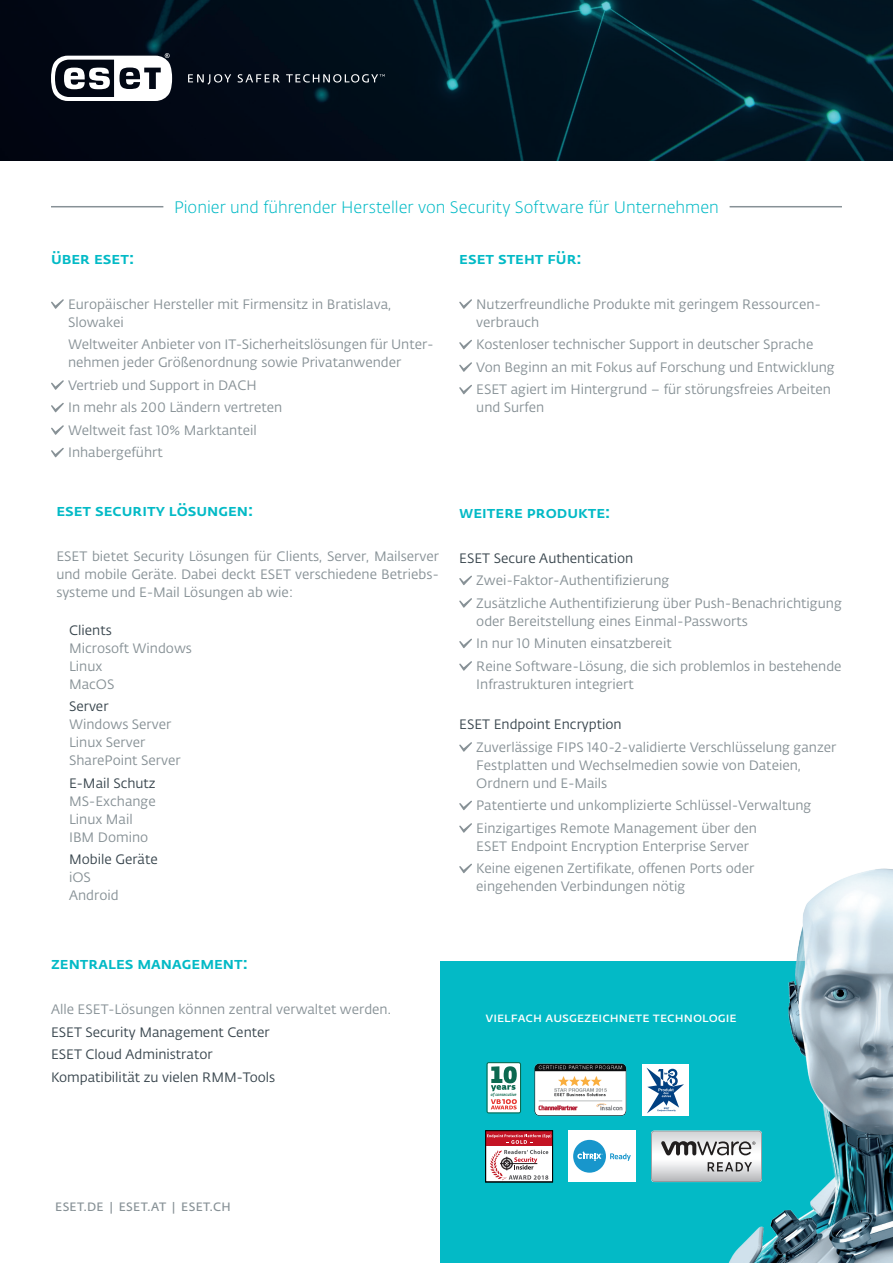
<style>
.page{position:relative;width:893px;height:1263px;background:#fff}
.page>*{position:absolute;margin:0;border:0;box-sizing:border-box;transform-origin:0 0}
.t1{font:16.5px "Fedra Sans Alt Pro Med LF";color:#03bac6}
.t2{font:16.5px "Fedra Sans Alt Pro Light LF";color:#03bac6}
.t3{font:13.5px/18px "Fedra Sans Alt Pro Book LF";color:#879196}
.t4{font:13.5px/22.5px "Fedra Sans Alt Pro Book LF";color:#38454d}
.t5{font:13.5px "Fedra Sans Alt Pro Demi LF";color:#fff}
.t6{font:12px "Fedra Sans Alt Pro Demi LF";letter-spacing:.03em;color:#879196}
.t7{font:italic 500 4.2px "Fedra Sans Alt Pro";color:#0c6950}
</style>
<div class="page">
<img style="left:0;top:0;width:893px;height:161px">
<svg style="left:188px;top:74px;width:197px;height:11px;background:#323b45"></svg>
<svg style="left:51px;top:53px;width:121px;height:48px"></svg>
<div style="left:440px;top:962px;width:453px;height:301px;background:#03bac6"></div>
<img style="left:679px;top:868px;width:214px;height:394px">
<img style="left:535px;top:1063px;width:91px;height:53px">
<div style="left:486px;top:1131px;width:67px;height:51px;background:#fff"></div>
<div style="left:486px;top:1131px;width:67px;height:14px;background:#c41324"></div>
<svg style="left:490px;top:1150px;width:58px;height:30px"></svg>
<svg style="left:487px;top:1134px;width:64px;height:10px"></svg>
<div style="left:485px;top:1130px;width:68px;height:52px;border:1px solid #000"></div>
<svg style="left:642px;top:1064px;width:47px;height:52px;background:#bcd"></svg>
<svg style="left:486px;top:1062px;width:35px;height:51px;background:#b0c3bb"></svg>
<div style="left:568px;top:1130px;width:68px;height:52px;background:#fff"></div>
<div style="left:573px;top:1140px;width:33px;height:33px;background:#1896cc;border-radius:50%"></div>
<svg style="left:577px;top:1151px;width:26px;height:10px"></svg>
<svg style="left:610px;top:1153px;width:21px;height:8px"></svg>
<svg style="left:651px;top:1130px;width:111px;height:52px;background:#c4c6c8"></svg>
<svg style="left:51px;top:299px;width:13px;height:10px"></svg>
<svg style="left:51px;top:380px;width:13px;height:10px"></svg>
<svg style="left:51px;top:403px;width:13px;height:9px"></svg>
<svg style="left:51px;top:425px;width:13px;height:10px"></svg>
<svg style="left:51px;top:448px;width:13px;height:9px"></svg>
<hr style="left:51px;top:206px;width:112px;height:1px;background:#879196">
<hr style="left:730px;top:206px;width:112px;height:1px;background:#879196">
<svg style="left:459px;top:299px;width:13px;height:10px"></svg>
<svg style="left:459px;top:340px;width:13px;height:9px"></svg>
<svg style="left:459px;top:362px;width:13px;height:10px"></svg>
<svg style="left:459px;top:385px;width:13px;height:9px"></svg>
<svg style="left:459px;top:576px;width:13px;height:9px"></svg>
<svg style="left:459px;top:598px;width:13px;height:10px"></svg>
<svg style="left:459px;top:639px;width:13px;height:9px"></svg>
<svg style="left:459px;top:661px;width:13px;height:10px"></svg>
<svg style="left:459px;top:742px;width:13px;height:10px"></svg>
<svg style="left:459px;top:801px;width:13px;height:9px"></svg>
<svg style="left:459px;top:823px;width:13px;height:10px"></svg>
<svg style="left:459px;top:864px;width:13px;height:9px"></svg>
<p class="t2" style="left:174px;top:196px;width:546px">Pionier und führender Hersteller von Security Software für Unternehmen</p>
<p class="t1" style="left:51px;top:245px;width:85px">über eset:</p>
<p class="t3" style="left:68px;top:295px;width:325px">Europäischer Hersteller mit Firmensitz in Bratislava,<br>Slowakei</p>
<p class="t3" style="left:68px;top:335px;width:367px">Weltweiter Anbieter von IT-Sicherheitslösungen für Unter&shy;nehmen jeder Größenordnung sowie Privatanwender</p>
<p class="t3" style="left:68px;top:373px;width:216px;line-height:22.5px">Vertrieb und Support in DACH<br>In mehr als 200 Ländern vertreten<br>Weltweit fast 10% Marktanteil<br>Inhabergeführt</p>
<p class="t1" style="left:56px;top:497px;width:198px">eset security lösungen:</p>
<p class="t3" style="left:56px;top:546px;width:384px;text-align:justify">ESET bietet Security Lösungen für Clients, Server, Mailserver und mobile Geräte. Dabei deckt ESET verschiedene Betriebs&shy;systeme und E-Mail Lösungen ab wie:</p>
<p class="t4" style="left:69px;top:618px;width:44px">Clients</p>
<p class="t3" style="left:69px;top:638px;width:124px">Microsoft Windows<br>Linux<br>MacOS</p>
<p class="t4" style="left:69px;top:695px;width:41px">Server</p>
<p class="t3" style="left:69px;top:715px;width:113px">Windows Server<br>Linux Server<br>SharePoint Server</p>
<p class="t4" style="left:69px;top:771px;width:88px">E-Mail Schutz</p>
<p class="t3" style="left:69px;top:791px;width:88px">MS-Exchange<br>Linux Mail<br>IBM Domino</p>
<p class="t4" style="left:69px;top:848px;width:90px">Mobile Geräte</p>
<p class="t3" style="left:69px;top:868px;width:51px">iOS<br>Android</p>
<p class="t1" style="left:459px;top:245px;width:124px">eset steht für:</p>
<p class="t3" style="left:476px;top:295px;width:346px">Nutzerfreundliche Produkte mit geringem Ressourcen&shy;verbrauch</p>
<p class="t3" style="left:476px;top:333px;width:360px;line-height:22.5px">Kostenloser technischer Support in deutscher Sprache<br>Von Beginn an mit Fokus auf Forschung und Entwicklung<br>ESET agiert im Hintergrund – für störungsfreies Arbeiten</p>
<p class="t3" style="left:476px;top:398px;width:70px">und Surfen</p>
<p class="t1" style="left:459px;top:499px;width:153px">weitere produkte:</p>
<p class="t4" style="left:459px;top:546px;width:176px">ESET Secure Authentication</p>
<p class="t3" style="left:476px;top:569px;width:367px;line-height:22.5px">Zwei-Faktor-Authentifizierung<br>Zusätzliche Authentifizierung über Push-Benachrichtigung</p>
<p class="t3" style="left:476px;top:609px;width:367px;line-height:22.5px">oder Bereitstellung eines Einmal-Passworts<br>In nur 10 Minuten einsatzbereit<br>Reine Software-Lösung, die sich problemlos in bestehende</p>
<p class="t3" style="left:476px;top:674px;width:159px">Infrastrukturen integriert</p>
<p class="t4" style="left:459px;top:713px;width:164px">ESET Endpoint Encryption</p>
<p class="t3" style="left:476px;top:737px;width:362px">Zuverlässige FIPS 140-2-validierte Verschlüsselung ganzer<br>Festplatten und Wechselmedien sowie von Dateien,<br>Ordnern und E-Mails</p>
<p class="t3" style="left:476px;top:794px;width:337px;line-height:22.5px">Patentierte und unkomplizierte Schlüssel-Verwaltung<br>Einzigartiges Remote Management über den</p>
<p class="t3" style="left:476px;top:834px;width:280px;line-height:22.5px">ESET Endpoint Encryption Enterprise Server<br>Keine eigenen Zertifikate, offenen Ports oder</p>
<p class="t3" style="left:476px;top:877px;width:211px">eingehenden Verbindungen nötig</p>
<p class="t1" style="left:51px;top:951px;width:198px">zentrales management:</p>
<p class="t3" style="left:51px;top:1000px;width:341px">Alle ESET-Lösungen können zentral verwaltet werden.</p>
<p class="t4" style="left:51px;top:1020px;width:226px">ESET Security Management Center<br>ESET Cloud Administrator<br>Kompatibilität zu vielen RMM-Tools</p>
<p class="t5" style="left:485px;top:1007px;width:253px">vielfach ausgezeichnete technologie</p>
<p class="t7" style="left:491px;top:1092px;width:27px">of consecutive</p>
<p class="t6" style="left:55px;top:1197px;width:177px">ESET.DE | ESET.AT | ESET.CH</p>
</div>
